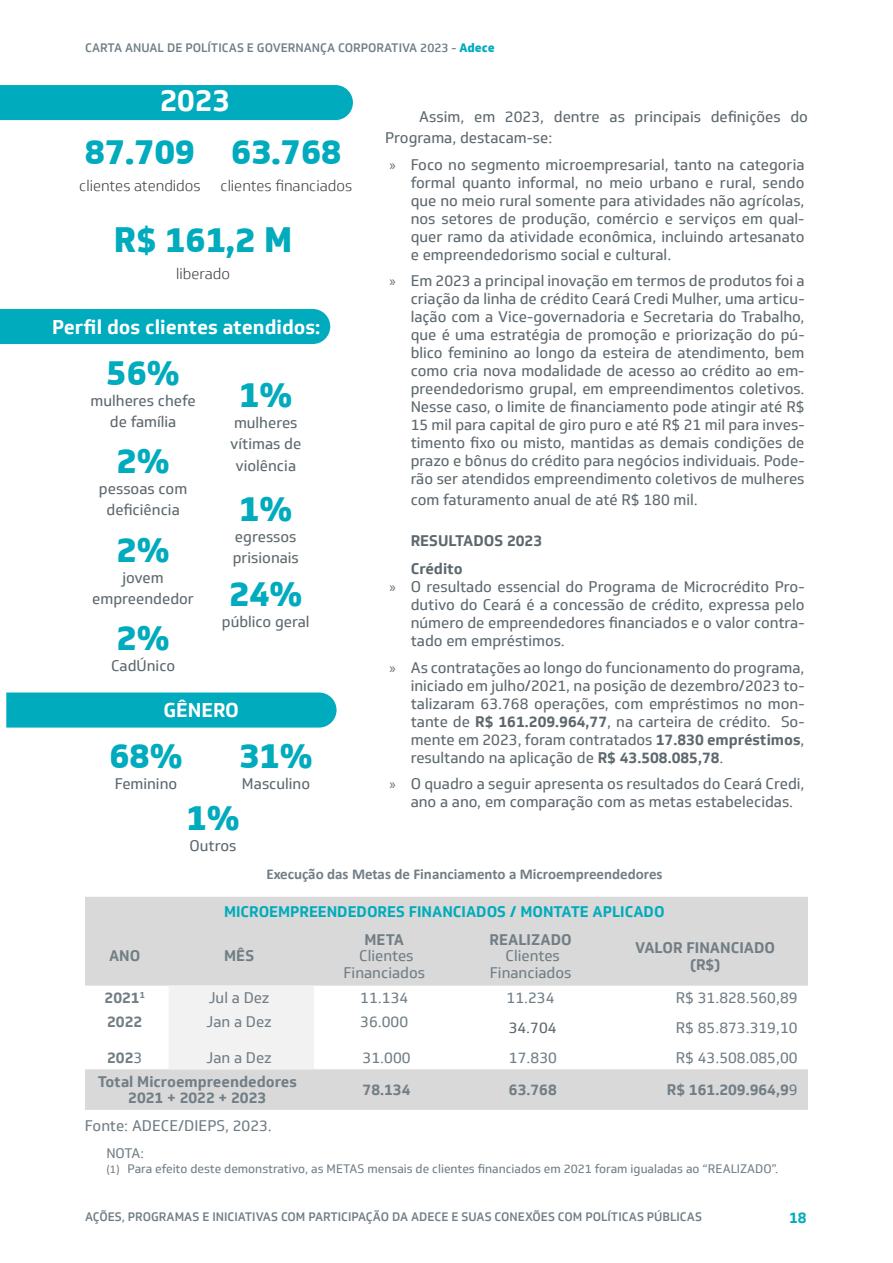
<style>
.page{position:relative;width:893px;height:1263px;background:#fff}
.page>*{position:absolute;margin:0;border:0;box-sizing:border-box;transform-origin:0 0}
.t1{font:800 34.5px "Soleto";color:#00abbd}
.t2{font:700 30px "Soleto";color:#fff}
.t3{font:700 19.5px "Soleto";color:#fff}
.t4{font:15px/18px "Soleto";color:#5d686e;text-align:justify}
.t5{font:15px/16.5px "Soleto";color:#717e86;text-align:center}
.t6{font:700 15px/16.5px "Soleto";color:#717e86;text-align:center}
.t7{font:700 15px "Calibri";color:#717e86}
.t8{font:700 15px "Soleto";color:#00abbc}
.t9{font:300 15px "Soleto";color:#3c3c3b}
.t10{font:700 15px/28.2px "Soleto";color:#5d686e}
.t11{font:700 15px "Soleto";color:#00abbd}
.t12{font:13.5px "Soleto";color:#717e86}
.t13{font:500 12px "Soleto";color:#717e86}
.t14{font:12px "Soleto";color:#717e86}
.s1{font-weight:800;color:#00abbd}
.s2{font-family:"Myriad Pro"}
.s3{font-weight:700}
.s4{font-weight:400}
.s5{font-family:"Calibri"}
</style>
<div class="page">
<div style="left:0;top:85px;width:353px;height:35px;background:#00abbd"></div>
<div style="left:0;top:309px;width:330px;height:35px;background:#00abbd"></div>
<div style="left:6px;top:692px;width:331px;height:35px;background:#00abbd"></div>
<svg style="left:85px;top:897px;width:723px;height:213px;fill:#d9d9d9"></svg>
<div style="left:169px;top:986px;width:145px;height:83px;background:#f2f2f2"></div>
<p class="t13" style="left:85px;top:40px;width:411px">CARTA ANUAL DE POLÍTICAS E GOVERNANÇA CORPORATIVA 2023 - <span class="s1">Adece</span></p>
<h2 class="t2" style="left:160px;top:81px;width:72px">2023</h2>
<h1 class="t1" style="left:85px;top:129px;width:112px">87.709</h1>
<p class="t9" style="left:79px;top:176px;width:123px">clientes atendidos</p>
<h1 class="t1" style="left:231px;top:129px;width:112px">63.768</h1>
<p class="t9" style="left:220px;top:176px;width:133px">clientes financiados</p>
<h1 class="t1" style="left:114px;top:217px;width:180px">R$ 161,2 M</h1>
<p class="t9" style="left:176px;top:265px;width:55px">liberado</p>
<h3 class="t3" style="left:52px;top:315px;width:270px">Perfil dos clientes atendidos:</h3>
<h1 class="t1" style="left:107px;top:350px;width:75px">56%</h1>
<p class="t4" style="left:91px;top:390px;width:107px;line-height:21px;text-align:center">mulheres chefe de família</p>
<h1 class="t1" style="left:117px;top:438px;width:55px">2%</h1>
<p class="t4" style="left:99px;top:479px;width:90px;line-height:21px;text-align:center">pessoas com deficiência</p>
<h1 class="t1" style="left:117px;top:527px;width:55px">2%</h1>
<p class="t4" style="left:92px;top:567px;width:103px;line-height:21px;text-align:center">jovem empreendedor</p>
<h1 class="t1" style="left:117px;top:616px;width:55px">2%</h1>
<p class="t4" style="left:111px;top:657px;width:65px">CadÚnico</p>
<h3 class="t3" style="left:164px;top:697px;width:77px">GÊNERO</h3>
<h1 class="t1" style="left:239px;top:373px;width:55px">1%</h1>
<p class="t4" style="left:230px;top:413px;width:73px;line-height:21px;text-align:center">mulheres vítimas de violência</p>
<h1 class="t1" style="left:239px;top:486px;width:55px">1%</h1>
<p class="t4" style="left:233px;top:527px;width:68px;line-height:21px">egressos prisionais</p>
<h1 class="t1" style="left:229px;top:571px;width:75px">24%</h1>
<p class="t4" style="left:222px;top:612px;width:89px">público geral</p>
<h1 class="t1" style="left:109px;top:733px;width:75px">68%</h1>
<p class="t4" style="left:115px;top:775px;width:64px">Feminino</p>
<h1 class="t1" style="left:239px;top:733px;width:75px">31%</h1>
<p class="t4" style="left:242px;top:775px;width:70px">Masculino</p>
<h1 class="t1" style="left:186px;top:795px;width:55px">1%</h1>
<p class="t4" style="left:189px;top:837px;width:48px">Outros</p>
<p class="t4" style="left:385px;top:106px;width:424px;line-height:21px;text-indent:34px">Assim, em 2023, dentre as principais definições do<br>Programa, destacam-se:</p>
<p class="t4" style="left:411px;top:155px;width:395px;text-indent:-21px"><span class="s2">»</span> Foco no segmento microempresarial, tanto na categoria formal quanto informal, no meio urbano e rural, sendo que no meio rural somente para atividades não agrícolas, nos setores de produção, comércio e serviços em qual&shy;quer ramo da atividade econômica, incluindo artesanato e empreendedorismo social e cultural.</p>
<p class="t4" style="left:411px;top:272px;width:395px;text-indent:-21px"><span class="s2">»</span> Em 2023 a principal inovação em termos de produtos foi a criação da linha de crédito Ceará Credi Mulher, uma articu&shy;lação com a Vice-governadoria e Secretaria do Trabalho, que é uma estratégia de promoção e priorização do pú&shy;blico feminino ao longo da esteira de atendimento, bem como cria nova modalidade de acesso ao crédito ao em&shy;preendedorismo grupal, em empreendimentos coletivos.<br>Nesse caso, o limite de financiamento pode atingir até R$ 15 mil para capital de giro puro e até R$ 21 mil para inves&shy;timento fixo ou misto, mantidas as demais condições de prazo e bônus do crédito para negócios individuais. Pode&shy;rão ser atendidos empreendimento coletivos de mulheres</p>
<p class="t4" style="left:411px;top:491px;width:289px">com faturamento anual de até R$ 180 mil.</p>
<p class="t10" style="left:411px;top:527px;width:133px">RESULTADOS 2023<br>Crédito</p>
<p class="t4" style="left:411px;top:578px;width:395px;text-indent:-21px"><span class="s2">»</span> O resultado essencial do Programa de Microcrédito Pro&shy;dutivo do Ceará é a concessão de crédito, expressa pelo número de empreendedores financiados e o valor contra&shy;tado em empréstimos.</p>
<p class="t4" style="left:411px;top:659px;width:395px;text-indent:-21px"><span class="s2">»</span> As contratações ao longo do funcionamento do programa, iniciado em julho/2021, na posição de dezembro/2023 to&shy;talizaram 63.768 operações, com empréstimos no mon&shy;tante de <span class="s3">R$ 161.209.964,77</span>, na carteira de crédito. So&shy;mente em 2023, foram contratados <span class="s3">17.830 empréstimos</span>, resultando na aplicação de <span class="s3">R$ 43.508.085,78</span>.</p>
<p class="t4" style="left:411px;top:775px;width:395px;text-indent:-21px"><span class="s2">»</span> O quadro a seguir apresenta os resultados do Ceará Credi, ano a ano, em comparação com as metas estabelecidas.</p>
<p class="t7" style="left:266px;top:863px;width:398px">Execução das Metas de Financiamento a Microempreendedores</p>
<p class="t8" style="left:224px;top:902px;width:442px">MICROEMPREENDEDORES FINANCIADOS / MONTATE APLICADO</p>
<p class="t6" style="left:109px;top:948px;width:33px">ANO</p>
<p class="t6" style="left:224px;top:948px;width:31px">MÊS</p>
<p class="t6" style="left:365px;top:931px;width:41px">META</p>
<p class="t5" style="left:343px;top:948px;width:83px">Clientes<br>Financiados</p>
<p class="t6" style="left:489px;top:931px;width:84px">REALIZADO</p>
<p class="t5" style="left:490px;top:948px;width:83px">Clientes<br>Financiados</p>
<p class="t6" style="left:635px;top:940px;width:141px">VALOR FINANCIADO (R$)</p>
<p class="t6" style="left:105px;top:990px;width:42px">2021<sup>1</sup></p>
<p class="t5" style="left:209px;top:990px;width:62px">Jul a Dez</p>
<p class="t5" style="left:360px;top:990px;width:49px">11.134</p>
<p class="t5" style="left:507px;top:990px;width:49px">11.234</p>
<p class="t5" style="left:676px;top:990px;width:123px">R$ 31.828.560,89</p>
<p class="t6" style="left:107px;top:1013px;width:37px">2022</p>
<p class="t5" style="left:207px;top:1013px;width:67px">Jan a Dez</p>
<p class="t5" style="left:360px;top:1013px;width:49px">36.000</p>
<p class="t4" style="left:509px;top:1019px;width:49px">34.704</p>
<p class="t5" style="left:676px;top:1020px;width:123px">R$ 85.873.319,10</p>
<p class="t6" style="left:107px;top:1049px;width:37px">202<span class="s4">3</span></p>
<p class="t5" style="left:207px;top:1049px;width:67px">Jan a Dez</p>
<p class="t5" style="left:363px;top:1050px;width:49px">31.000</p>
<p class="t5" style="left:509px;top:1050px;width:49px">17.830</p>
<p class="t5" style="left:676px;top:1049px;width:123px">R$ 43.508.085,00</p>
<p class="t6" style="left:98px;top:1073px;width:201px">Total Microempreendedores<br>2021 + 2022 + 2023</p>
<p class="t6" style="left:363px;top:1082px;width:49px">78.134</p>
<p class="t6" style="left:509px;top:1082px;width:49px">63.768</p>
<p class="t6" style="left:667px;top:1082px;width:132px">R$ 161.209.964,9<span class="s4">9</span></p>
<p class="t5" style="left:85px;top:1117px;width:188px">Fonte: ADECE/DIEPS, 2023.</p>
<p class="t12" style="left:106px;top:1145px;width:39px">NOTA:</p>
<p class="t14" style="left:106px;top:1161px;width:673px"><span class="s5">(1)</span> Para efeito deste demonstrativo, as METAS mensais de clientes financiados em 2021 foram igualadas ao “REALIZADO”.</p>
<p class="t13" style="left:85px;top:1209px;width:618px">AÇÕES, PROGRAMAS E INICIATIVAS COM PARTICIPAÇÃO DA ADECE E SUAS CONEXÕES COM POLÍTICAS PÚBLICAS</p>
<p class="t11" style="left:789px;top:1208px;width:19px">18</p>
</div>
